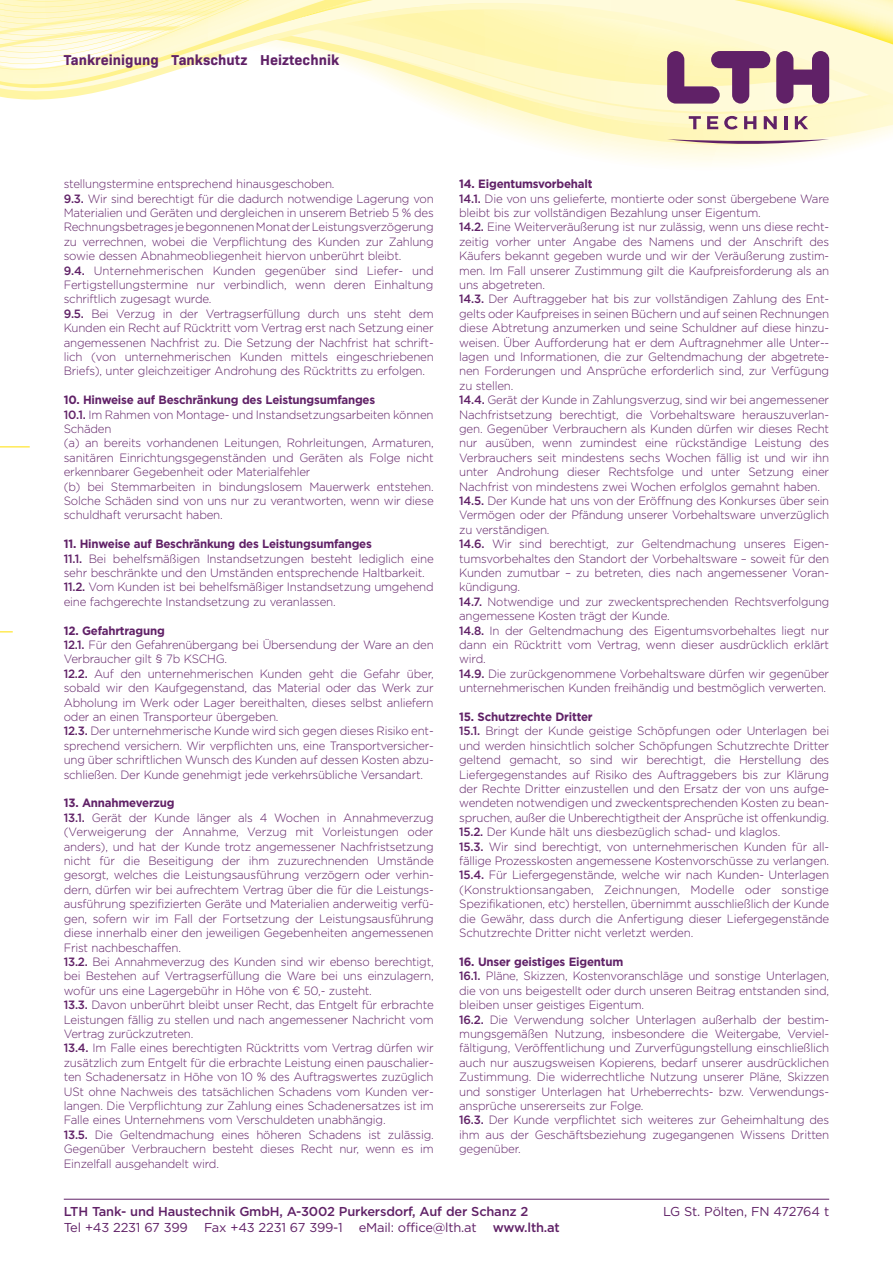
<style>
.page{position:relative;width:893px;height:1263px;background:#fff}
.page>*{position:absolute;margin:0;border:0;box-sizing:border-box;transform-origin:0 0}
.t1{font:700 14.55px "Bio Sans";letter-spacing:.005em;color:#602167}
.t2{font:500 12.9px/16.5px "Gotham";letter-spacing:-.015em;color:#602167}
.t3{font:12.9px "Gotham";letter-spacing:-.02em;color:#602167}
.t4{font:300 12px/14.4px "Gotham";letter-spacing:-.02em;color:#602167;scale:.96 1}
.s1{font-weight:500}
.s2{font-weight:700}
.s3{font-weight:400}
</style>
<div class="page">
<svg style="left:452px;top:112px;width:441px;height:52px"></svg>
<svg style="left:433px;top:104px;width:460px;height:8px;background:#fff9ce"></svg>
<svg style="left:667px;top:139px;width:162px;height:5px"></svg>
<svg style="left:689px;top:116px;width:12px;height:13px"></svg>
<svg style="left:707px;top:116px;width:11px;height:13px"></svg>
<svg style="left:724px;top:116px;width:14px;height:13px"></svg>
<svg style="left:744px;top:116px;width:12px;height:13px"></svg>
<svg style="left:764px;top:116px;width:13px;height:13px"></svg>
<svg style="left:784px;top:116px;width:3px;height:13px"></svg>
<svg style="left:795px;top:116px;width:13px;height:13px"></svg>
<svg style="left:0;top:0;width:893px;height:104px"></svg>
<hr style="left:0;top:447px;width:30px;height:1px;background:#ffe000">
<svg style="left:0;top:632px;width:13px;height:1px"></svg>
<hr style="left:64px;top:1199px;width:765px;height:1px;background:#602167">
<p class="t1" style="left:64px;top:49px;width:277px">Tankreinigung Tankschutz Heiztechnik</p>
<p class="t4" style="left:64px;top:176px;width:387px">stellungstermine entsprechend hinausgeschoben.<br><span class="s1">9.3.</span> Wir sind berechtigt für die dadurch notwendige Lagerung von Materialien und Geräten und dergleichen in unserem Betrieb 5 % des Rechnungsbetrages je begonnenen Monat der Leistungsverzögerung zu verrechnen, wobei die Verpflichtung des Kunden zur Zahlung sowie dessen Abnahmeobliegenheit hiervon unberührt bleibt.<br><span class="s1">9.4.</span> Unternehmerischen Kunden gegenüber sind Liefer- und Fertigstellungstermine nur verbindlich, wenn deren Einhaltung schriftlich zugesagt wurde.<br><span class="s1">9.5.</span> Bei Verzug in der Vertragserfüllung durch uns steht dem Kunden ein Recht auf Rücktritt vom Vertrag erst nach Setzung einer angemessenen Nachfrist zu. Die Setzung der Nachfrist hat schrift&shy;lich (von unternehmerischen Kunden mittels eingeschriebenen Briefs), unter gleichzeitiger Androhung des Rücktritts zu erfolgen.</p>
<p class="t4" style="left:64px;top:392px;width:387px"><span class="s2">10. Hinweise auf Beschränkung des Leistungsumfanges<br></span><span class="s1">10.1.</span> Im Rahmen von Montage- und Instandsetzungsarbeiten können Schäden<br>(a) an bereits vorhandenen Leitungen, Rohrleitungen, Armaturen, sanitären Einrichtungsgegenständen und Geräten als Folge nicht erkennbarer Gegebenheit oder Materialfehler<br>(b) bei Stemmarbeiten in bindungslosem Mauerwerk entstehen.<br>Solche Schäden sind von uns nur zu verantworten, wenn wir diese schuldhaft verursacht haben.</p>
<p class="t4" style="left:64px;top:536px;width:387px"><span class="s2">11. Hinweise auf Beschränkung des Leistungsumfanges<br></span><span class="s1">11.1.</span> Bei behelfsmäßigen Instandsetzungen besteht lediglich eine sehr beschränkte und den Umständen entsprechende Haltbarkeit.<br><span class="s1">11.2.</span> Vom Kunden ist bei behelfsmäßiger Instandsetzung umgehend eine fachgerechte Instandsetzung zu veranlassen.</p>
<p class="t4" style="left:64px;top:623px;width:387px"><span class="s2">12. Gefahrtragung<br></span><span class="s1">12.1.</span> Für den Gefahrenübergang bei Übersendung der Ware an den Verbraucher gilt § 7b KSCHG.<br><span class="s1">12.2.</span> Auf den unternehmerischen Kunden geht die Gefahr über, sobald wir den Kaufgegenstand, das Material oder das Werk zur Abholung im Werk oder Lager bereithalten, dieses selbst anliefern oder an einen Transporteur übergeben.<br><span class="s1">12.3.</span> Der unternehmerische Kunde wird sich gegen dieses Risiko ent&shy;sprechend versichern. Wir verpflichten uns, eine Transportversicher&shy;ung über schriftlichen Wunsch des Kunden auf dessen Kosten abzu&shy;schließen. Der Kunde genehmigt jede verkehrsübliche Versandart.</p>
<p class="t4" style="left:64px;top:796px;width:387px"><span class="s2">13. Annahmeverzug<br></span><span class="s1">13.1.</span> Gerät der Kunde länger als 4 Wochen in Annahmeverzug (Verweigerung der Annahme, Verzug mit Vorleistungen oder anders), und hat der Kunde trotz angemessener Nachfristsetzung nicht für die Beseitigung der ihm zuzurechnenden Umstände gesorgt, welches die Leistungsausführung verzögern oder verhin&shy;dern, dürfen wir bei aufrechtem Vertrag über die für die Leistungs&shy;ausführung spezifizierten Geräte und Materialien anderweitig verfü&shy;gen, sofern wir im Fall der Fortsetzung der Leistungsausführung diese innerhalb einer den jeweiligen Gegebenheiten angemessenen Frist nachbeschaffen.<br><span class="s1">13.2.</span> Bei Annahmeverzug des Kunden sind wir ebenso berechtigt, bei Bestehen auf Vertragserfüllung die Ware bei uns einzulagern, wofür uns eine Lagergebühr in Höhe von € 50,- zusteht.<br><span class="s1">13.3.</span> Davon unberührt bleibt unser Recht, das Entgelt für erbrachte Leistungen fällig zu stellen und nach angemessener Nachricht vom Vertrag zurückzutreten.<br><span class="s1">13.4.</span> Im Falle eines berechtigten Rücktritts vom Vertrag dürfen wir zusätzlich zum Entgelt für die erbrachte Leistung einen pauschalier&shy;ten Schadenersatz in Höhe von 10 % des Auftragswertes zuzüglich USt ohne Nachweis des tatsächlichen Schadens vom Kunden ver&shy;langen. Die Verpflichtung zur Zahlung eines Schadenersatzes ist im Falle eines Unternehmens vom Verschuldeten unabhängig.<br><span class="s1">13.5.</span> Die Geltendmachung eines höheren Schadens ist zulässig.<br>Gegenüber Verbrauchern besteht dieses Recht nur, wenn es im Einzelfall ausgehandelt wird.</p>
<p class="t4" style="left:459px;top:176px;width:387px"><span class="s2">14. Eigentumsvorbehalt<br></span><span class="s1">14.1.</span> Die von uns gelieferte, montierte oder sonst übergebene Ware bleibt bis zur vollständigen Bezahlung unser Eigentum.<br><span class="s1">14.2.</span> Eine Weiterveräußerung ist nur zulässig, wenn uns diese recht&shy;zeitig vorher unter Angabe des Namens und der Anschrift des Käufers bekannt gegeben wurde und wir der Veräußerung zustim&shy;men. Im Fall unserer Zustimmung gilt die Kaufpreisforderung als an uns abgetreten.<br><span class="s1">14.3.</span> Der Auftraggeber hat bis zur vollständigen Zahlung des Ent&shy;gelts oder Kaufpreises in seinen Büchern und auf seinen Rechnungen diese Abtretung anzumerken und seine Schuldner auf diese hinzu&shy;weisen. Über Aufforderung hat er dem Auftragnehmer alle Unter-- lagen und Informationen, die zur Geltendmachung der abgetrete&shy;nen Forderungen und Ansprüche erforderlich sind, zur Verfügung zu stellen.<br><span class="s1">14.4.</span> Gerät der Kunde in Zahlungsverzug, sind wir bei angemessener Nachfristsetzung berechtigt, die Vorbehaltsware herauszuverlan&shy;gen. Gegenüber Verbrauchern als Kunden dürfen wir dieses Recht nur ausüben, wenn zumindest eine rückständige Leistung des Verbrauchers seit mindestens sechs Wochen fällig ist und wir ihn unter Androhung dieser Rechtsfolge und unter Setzung einer Nachfrist von mindestens zwei Wochen erfolglos gemahnt haben.<br><span class="s1">14.5.</span> Der Kunde hat uns von der Eröffnung des Konkurses über sein Vermögen oder der Pfändung unserer Vorbehaltsware unverzüglich zu verständigen.<br><span class="s1">14.6.</span> Wir sind berechtigt, zur Geltendmachung unseres Eigen&shy;tumsvorbehaltes den Standort der Vorbehaltsware – soweit für den Kunden zumutbar – zu betreten, dies nach angemessener Voran&shy;kündigung.<br><span class="s1">14.7.</span> Notwendige und zur zweckentsprechenden Rechtsverfolgung angemessene Kosten trägt der Kunde.<br><span class="s1">14.8.</span> In der Geltendmachung des Eigentumsvorbehaltes liegt nur dann ein Rücktritt vom Vertrag, wenn dieser ausdrücklich erklärt wird.<br><span class="s1">14.9.</span> Die zurückgenommene Vorbehaltsware dürfen wir gegenüber unternehmerischen Kunden freihändig und bestmöglich verwerten.</p>
<p class="t4" style="left:459px;top:709px;width:387px"><span class="s2">15. Schutzrechte Dritter<br></span><span class="s1">15.1.</span> Bringt der Kunde geistige Schöpfungen oder Unterlagen bei und werden hinsichtlich solcher Schöpfungen Schutzrechte Dritter geltend gemacht, so sind wir berechtigt, die Herstellung des Liefergegenstandes auf Risiko des Auftraggebers bis zur Klärung der Rechte Dritter einzustellen und den Ersatz der von uns aufge&shy;wendeten notwendigen und zweckentsprechenden Kosten zu bean&shy;spruchen, außer die Unberechtigtheit der Ansprüche ist offenkundig.<br><span class="s1">15.2.</span> Der Kunde hält uns diesbezüglich schad- und klaglos.<br><span class="s1">15.3.</span> Wir sind berechtigt, von unternehmerischen Kunden für all&shy;fällige Prozesskosten angemessene Kostenvorschüsse zu verlangen.<br><span class="s1">15.4.</span> Für Liefergegenstände, welche wir nach Kunden- Unterlagen (Konstruktionsangaben, Zeichnungen, Modelle oder sonstige Spezifikationen, etc) herstellen, übernimmt ausschließlich der Kunde die Gewähr, dass durch die Anfertigung dieser Liefergegenstände Schutzrechte Dritter nicht verletzt werden.</p>
<p class="t4" style="left:459px;top:954px;width:387px"><span class="s2">16. Unser geistiges Eigentum<br></span><span class="s1">16.1.</span> Pläne, Skizzen, Kostenvoranschläge und sonstige Unterlagen, die von uns beigestellt oder durch unseren Beitrag entstanden sind, bleiben unser geistiges Eigentum.<br><span class="s1">16.2.</span> Die Verwendung solcher Unterlagen außerhalb der bestim&shy;mungsgemäßen Nutzung, insbesondere die Weitergabe, Verviel&shy;fältigung, Veröffentlichung und Zurverfügungstellung einschließlich auch nur auszugsweisen Kopierens, bedarf unserer ausdrücklichen Zustimmung. Die widerrechtliche Nutzung unserer Pläne, Skizzen und sonstiger Unterlagen hat Urheberrechts- bzw. Verwendungs&shy;ansprüche unsererseits zur Folge.<br><span class="s1">16.3.</span> Der Kunde verpflichtet sich weiteres zur Geheimhaltung des ihm aus der Geschäftsbeziehung zugegangenen Wissens Dritten gegenüber.</p>
<p class="t2" style="left:64px;top:1203px;width:497px">LTH Tank- und Haustechnik GmbH, A-3002 Purkersdorf, Auf der Schanz 2<br><span class="s3">Tel +43 2231 67 399 Fax +43 2231 67 399-1 eMail: office@lth.at</span> www.lth.at</p>
<p class="t3" style="left:663px;top:1203px;width:168px">LG St. Pölten, FN 472764 t</p>
</div>
